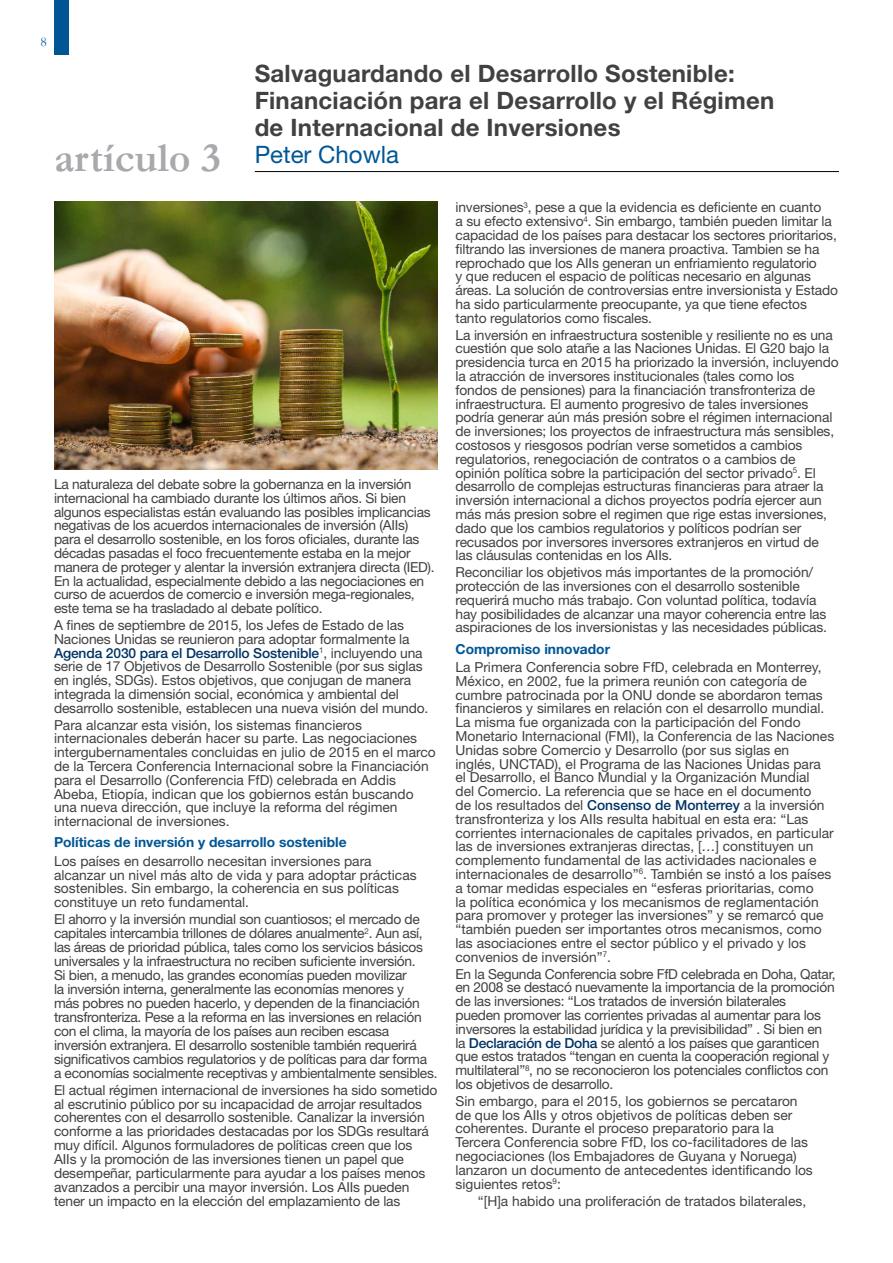
<style>
.page{position:relative;width:893px;height:1263px;background:#fff}
.page>*{position:absolute;margin:0;border:0;box-sizing:border-box;transform-origin:0 0}
.t1{font:700 42px "Garamond";color:#a7a9ac}
.t2{font:700 24px/27px "Helvetica Neue LT Std";letter-spacing:.01em;color:#414042}
.t3{font:24px "Helvetica Neue LT Std";color:#005695}
.t4{font:13.8px/13.8px "Helvetica Neue LT Std";letter-spacing:-.01em;color:#414042}
.t5{font:700 13.8px "Helvetica Neue LT Std";color:#005695}
.t6{font:13.5px "Garamond";color:#00609d}
.s1{font-weight:500;color:#036}
</style>
<div class="page">
<div style="left:54px;top:0;width:14px;height:54px;background:#005695"></div>
<hr style="left:255px;top:171px;width:584px;height:1px;background:#000">
<img style="left:54px;top:202px;width:383px;height:268px">
<p class="t6" style="left:41px;top:33px;width:8px">8</p>
<h1 class="t1" style="left:54px;top:129px;width:168px">artículo 3</h1>
<h2 class="t2" style="left:255px;top:60px;width:521px">Salvaguardando el Desarrollo Sostenible:<br>Financiación para el Desarrollo y el Régimen de Internacional de Inversiones</h2>
<h2 class="t3" style="left:255px;top:141px;width:146px">Peter Chowla</h2>
<p class="t4" style="left:54px;top:477px;width:382px">La naturaleza del debate sobre la gobernanza en la inversión internacional ha cambiado durante los últimos años. Si bien algunos especialistas están evaluando las posibles implicancias negativas de los acuerdos internacionales de inversión (AIIs) para el desarrollo sostenible, en los foros oficiales, durante las décadas pasadas el foco frecuentemente estaba en la mejor manera de proteger y alentar la inversión extranjera directa (IED).<br>En la actualidad, especialmente debido a las negociaciones en curso de acuerdos de comercio e inversión mega-regionales, este tema se ha trasladado al debate político.</p>
<p class="t4" style="left:54px;top:618px;width:376px">A fines de septiembre de 2015, los Jefes de Estado de las Naciones Unidas se reunieron para adoptar formalmente la <span class="s1">Agenda 2030 para el Desarrollo Sostenible</span><sup>1</sup>, incluyendo una serie de 17 Objetivos de Desarrollo Sostenible (por sus siglas en inglés, SDGs). Estos objetivos, que conjugan de manera integrada la dimensión social, económica y ambiental del desarrollo sostenible, establecen una nueva visión del mundo.</p>
<p class="t4" style="left:54px;top:717px;width:383px">Para alcanzar esta visión, los sistemas financieros internacionales deberán hacer su parte. Las negociaciones intergubernamentales concluidas en julio de 2015 en el marco de la Tercera Conferencia Internacional sobre la Financiación para el Desarrollo (Conferencia FfD) celebrada en Addis Abeba, Etiopía, indican que los gobiernos están buscando una nueva dirección, que incluye la reforma del régimen internacional de inversiones.</p>
<p class="t5" style="left:54px;top:834px;width:294px">Políticas de inversión y desarrollo sostenible</p>
<p class="t4" style="left:54px;top:854px;width:364px">Los países en desarrollo necesitan inversiones para alcanzar un nivel más alto de vida y para adoptar prácticas sostenibles. Sin embargo, la coherencia en sus políticas constituye un reto fundamental.</p>
<p class="t4" style="left:54px;top:912px;width:385px">El ahorro y la inversión mundial son cuantiosos; el mercado de capitales intercambia trillones de dólares anualmente<sup>2</sup>. Aun así, las áreas de prioridad pública, tales como los servicios básicos universales y la infraestructura no reciben suficiente inversión.<br>Si bien, a menudo, las grandes economías pueden movilizar<br>la inversión interna, generalmente las economías menores y<br>más pobres no pueden hacerlo, y dependen de la financiación transfronteriza. Pese a la reforma en las inversiones en relación con el clima, la mayoría de los países aun reciben escasa inversión extranjera. El desarrollo sostenible también requerirá significativos cambios regulatorios y de políticas para dar forma a economías socialmente receptivas y ambientalmente sensibles.</p>
<p class="t4" style="left:54px;top:1082px;width:385px">El actual régimen internacional de inversiones ha sido sometido al escrutinio público por su incapacidad de arrojar resultados coherentes con el desarrollo sostenible. Canalizar la inversión conforme a las prioridades destacadas por los SDGs resultará muy difícil. Algunos formuladores de políticas creen que los AIIs y la promoción de las inversiones tienen un papel que desempeñar, particularmente para ayudar a los países menos avanzados a percibir una mayor inversión. Los AIIs pueden tener un impacto en la elección del emplazamiento de las</p>
<p class="t4" style="left:455px;top:200px;width:384px">inversiones<sup>3</sup>, pese a que la evidencia es deficiente en cuanto<br>a su efecto extensivo<sup>4</sup>. Sin embargo, también pueden limitar la capacidad de los países para destacar los sectores prioritarios, filtrando las inversiones de manera proactiva. Tambien se ha reprochado que los AIIs generan un enfriamiento regulatorio<br>y que reducen el espacio de políticas necesario en algunas áreas. La solución de controversias entre inversionista y Estado ha sido particularmente preocupante, ya que tiene efectos tanto regulatorios como fiscales.</p>
<p class="t4" style="left:455px;top:328px;width:385px">La inversión en infraestructura sostenible y resiliente no es una cuestión que solo atañe a las Naciones Unidas. El G20 bajo la presidencia turca en 2015 ha priorizado la inversión, incluyendo la atracción de inversores institucionales (tales como los fondos de pensiones) para la financiación transfronteriza de infraestructura. El aumento progresivo de tales inversiones podría generar aún más presión sobre el régimen internacional de inversiones; los proyectos de infraestructura más sensibles, costosos y riesgosos podrían verse sometidos a cambios regulatorios, renegociación de contratos o a cambios de opinión política sobre la participación del sector privado<sup>5</sup>. El desarrollo de complejas estructuras financieras para atraer la inversión internacional a dichos proyectos podría ejercer aun más más presion sobre el regimen que rige estas inversiones, dado que los cambios regulatorios y políticos podrían ser recusados por inversores inversores extranjeros en virtud de las cláusulas contenidas en los AIIs.</p>
<p class="t4" style="left:455px;top:565px;width:373px">Reconciliar los objetivos más importantes de la promoción/ protección de las inversiones con el desarrollo sostenible requerirá mucho más trabajo. Con voluntad política, todavía hay posibilidades de alcanzar una mayor coherencia entre las aspiraciones de los inversionistas y las necesidades públicas.</p>
<p class="t5" style="left:455px;top:640px;width:156px">Compromiso innovador</p>
<p class="t4" style="left:455px;top:660px;width:380px">La Primera Conferencia sobre FfD, celebrada en Monterrey, México, en 2002, fue la primera reunión con categoría de cumbre patrocinada por la ONU donde se abordaron temas financieros y similares en relación con el desarrollo mundial.<br>La misma fue organizada con la participación del Fondo Monetario Internacional (FMI), la Conferencia de las Naciones Unidas sobre Comercio y Desarrollo (por sus siglas en<br>inglés, UNCTAD), el Programa de las Naciones Unidas para el Desarrollo, el Banco Mundial y la Organización Mundial<br>del Comercio. La referencia que se hace en el documento<br>de los resultados del <span class="s1">Consenso de Monterrey</span> a la inversión transfronteriza y los AIIs resulta habitual en esta era: “Las corrientes internacionales de capitales privados, en particular las de inversiones extranjeras directas, […] constituyen un complemento fundamental de las actividades nacionales e internacionales de desarrollo”<sup>6</sup>. También se instó a los países a tomar medidas especiales en “esferas prioritarias, como<br>la política económica y los mecanismos de reglamentación para promover y proteger las inversiones” y se remarcó que “también pueden ser importantes otros mecanismos, como las asociaciones entre el sector público y el privado y los convenios de inversión”<sup>7</sup>.</p>
<p class="t4" style="left:455px;top:967px;width:382px">En la Segunda Conferencia sobre FfD celebrada en Doha, Qatar, en 2008 se destacó nuevamente la importancia de la promoción de las inversiones: “Los tratados de inversión bilaterales<br>pueden promover las corrientes privadas al aumentar para los inversores la estabilidad jurídica y la previsibilidad” . Si bien en la <span class="s1">Declaración de Doha</span> se alentó a los países que garanticen que estos tratados “tengan en cuenta la cooperación regional y multilateral”<sup>8</sup>, no se reconocieron los potenciales conflictos con los objetivos de desarrollo.</p>
<p class="t4" style="left:455px;top:1094px;width:359px">Sin embargo, para el 2015, los gobiernos se percataron de que los AIIs y otros objetivos de políticas deben ser coherentes. Durante el proceso preparatorio para la Tercera Conferencia sobre FfD, los co-facilitadores de las negociaciones (los Embajadores de Guyana y Noruega) lanzaron un documento de antecedentes identificando los siguientes retos<sup>9</sup>:</p>
<p class="t4" style="left:478px;top:1193px;width:330px">“[H]a habido una proliferación de tratados bilaterales,</p>
</div>
